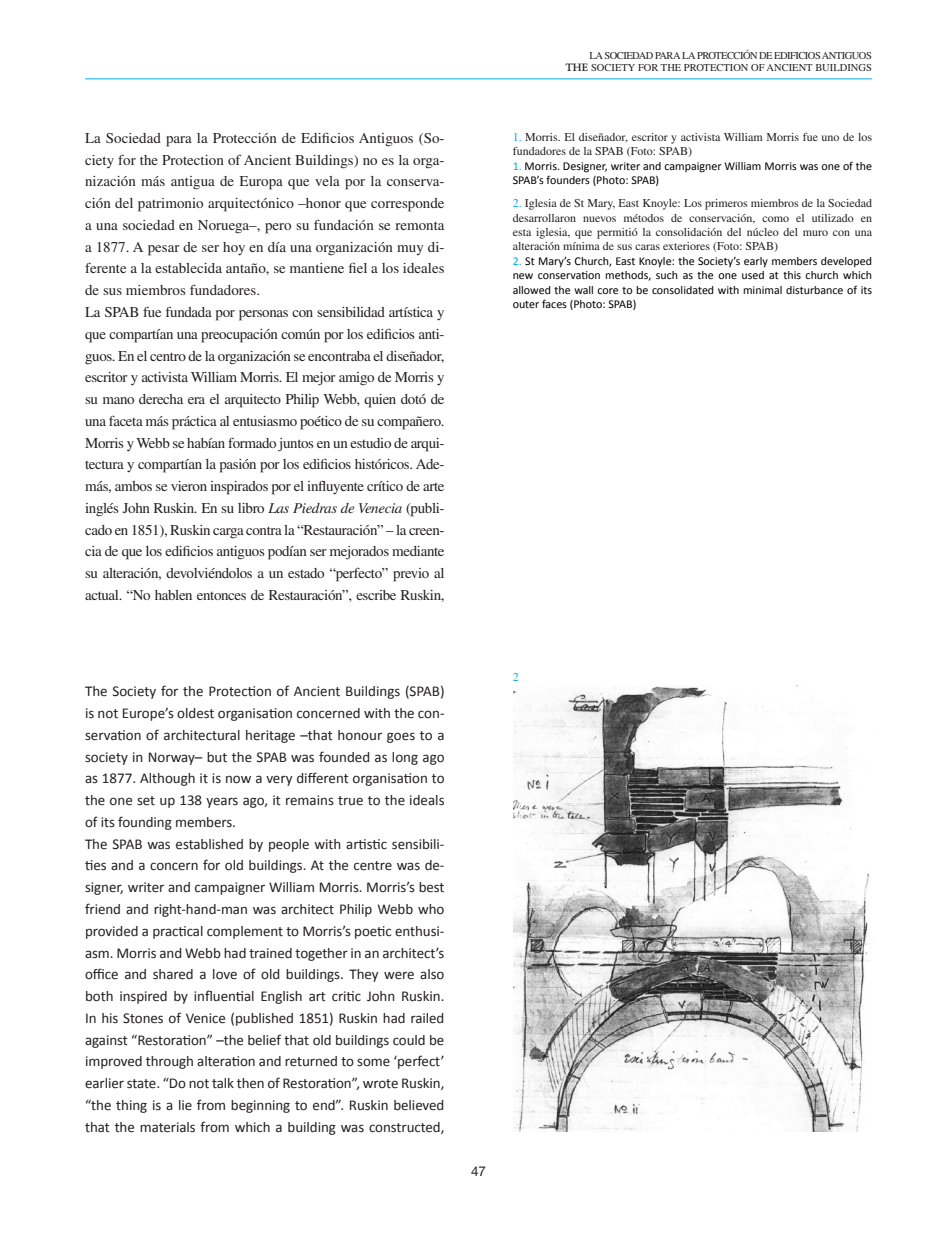
<style>
.page{position:relative;width:936px;height:1234px;background:#fff}
.page>*{position:absolute;margin:0;border:0;box-sizing:border-box;transform-origin:0 0}
.t1{font:15px/21.8px "Times LT Std";letter-spacing:-.025em;color:#231f20}
.t2{font:15px/21.8px "Calibri";letter-spacing:-.005em;color:#231f20}
.t3{font:13.5px "Helvetica Neue LT Std";color:#231f20}
.t4{font:12px/14.4px "Times LT Std";color:#231f20}
.t5{font:12px/14.4px "Calibri";color:#000}
.t6{font:12px "Times LT Std";color:#00aeef}
.t7{font:10.5px/12.6px "Times LT Std";letter-spacing:-.05em;color:#231f20;text-align:right}
.s1{font-style:italic}
.s2{font-family:"Goudy Std";font-weight:700}
.s3{color:#00aeef}
</style>
<div class="page">
<hr style="left:85px;top:79px;width:786px;height:1px;background:#00aeef">
<img style="left:513px;top:685px;width:356px;height:446px">
<p class="t1" style="left:85px;top:127px;width:361px">La Sociedad para la Protección de Edificios Antiguos (So&shy;ciety for the Protection of Ancient Buildings) no es la orga&shy;nización más antigua de Europa que vela por la conserva&shy;ción del patrimonio arquitectónico –honor que corresponde a una sociedad en Noruega–, pero su fundación se remonta a 1877. A pesar de ser hoy en día una organización muy di&shy;ferente a la establecida antaño, se mantiene fiel a los ideales de sus miembros fundadores.<br>La SPAB fue fundada por personas con sensibilidad artística y que compartían una preocupación común por los edificios anti&shy;guos. En el centro de la organización se encontraba el diseñador, escritor y activista William Morris. El mejor amigo de Morris y su mano derecha era el arquitecto Philip Webb, quien dotó de una faceta más práctica al entusiasmo poético de su compañero.<br>Morris y Webb se habían formado juntos en un estudio de arqui&shy;tectura y compartían la pasión por los edificios históricos. Ade&shy;más, ambos se vieron inspirados por el influyente crítico de arte inglés John Ruskin. En su libro <span class="s1">Las Piedras de Venecia</span> (publi&shy;cado en 1851), Ruskin carga contra la “Restauración” – la creen&shy;cia de que los edificios antiguos podían ser mejorados mediante su alteración, devolviéndolos a un estado “perfecto” previo al actual. “No hablen entonces de Restauración”, escribe Ruskin,</p>
<p class="t7" style="left:565px;top:49px;width:308px">LA SOCIEDAD PARA LA PROTECCIÓN DE EDIFICIOS ANTIGUOS<br><span class="s2">THE</span> SOCIETY FOR THE PROTECTION OF ANCIENT BUILDINGS</p>
<p class="t4" style="left:512px;top:130px;width:361px"><span class="s3">1.</span> Morris. El diseñador, escritor y activista William Morris fue uno de los fundadores de la SPAB (Foto: SPAB)</p>
<p class="t5" style="left:512px;top:159px;width:361px"><span class="s3">1.</span> Morris. Designer, writer and campaigner William Morris was one of the<br>SPAB’s founders (Photo: SPAB)</p>
<p class="t4" style="left:512px;top:196px;width:361px;text-align:justify"><span class="s3">2.</span> Iglesia de St Mary, East Knoyle: Los primeros miembros de la Sociedad desarrollaron nuevos métodos de conservación, como el utilizado en esta iglesia, que permitió la consolidación del núcleo del muro con una alteración mínima de sus caras exteriores (Foto: SPAB)</p>
<p class="t5" style="left:512px;top:253px;width:361px;text-align:justify"><span class="s3">2.</span> St Mary’s Church, East Knoyle: the Society’s early members developed new conservation methods, such as the one used at this church which allowed the wall core to be consolidated with minimal disturbance of its outer faces (Photo: SPAB)</p>
<p class="t2" style="left:85px;top:680px;width:361px">The Society for the Protection of Ancient Buildings (SPAB) is not Europe’s oldest organisation concerned with the con&shy;servation of architectural heritage –that honour goes to a society in Norway– but the SPAB was founded as long ago as 1877. Although it is now a very different organisation to the one set up 138 years ago, it remains true to the ideals of its founding members.<br>The SPAB was established by people with artistic sensibili&shy;ties and a concern for old buildings. At the centre was de&shy;signer, writer and campaigner William Morris. Morris’s best friend and right-hand-man was architect Philip Webb who provided a practical complement to Morris’s poetic enthusi&shy;asm. Morris and Webb had trained together in an architect’s office and shared a love of old buildings. They were also both inspired by influential English art critic John Ruskin.<br>In his Stones of Venice (published 1851) Ruskin had railed against “Restoration” –the belief that old buildings could be improved through alteration and returned to some ‘perfect’ earlier state. “Do not talk then of Restoration”, wrote Ruskin, “the thing is a lie from beginning to end”. Ruskin believed that the materials from which a building was constructed,</p>
<p class="t3" style="left:471px;top:1162px;width:17px">47</p>
<p class="t6" style="left:512px;top:669px;width:7px">2</p>
</div>
